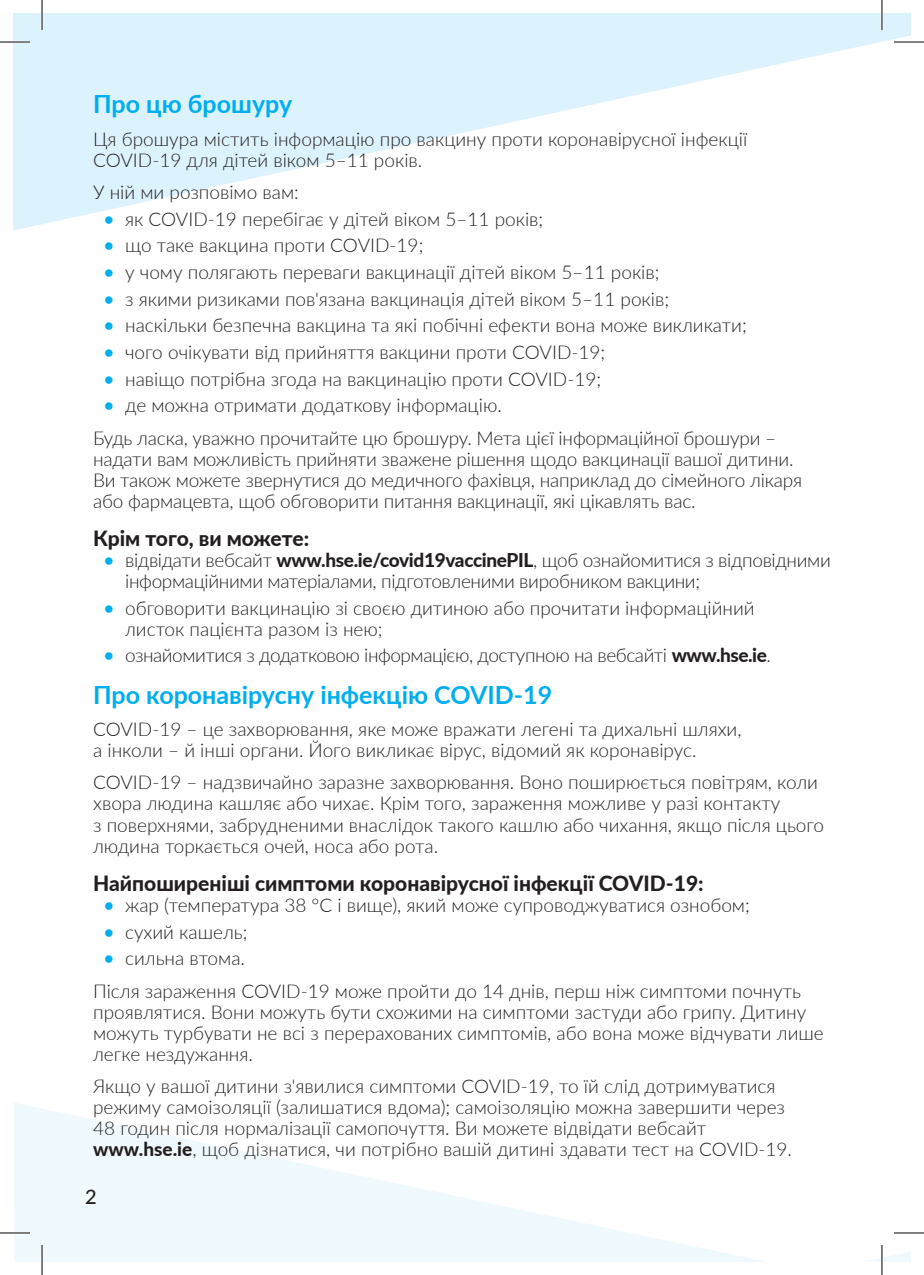
<style>
.page{position:relative;width:924px;height:1275px;background:#fff}
.page>*{position:absolute;margin:0;border:0;box-sizing:border-box;transform-origin:0 0}
.Headline{font:700 25px "Lato";color:#00aeef}
.Sub_head{font:800 21px "Lato";color:#231f20}
.t1{font:500 20px "Lato";color:#231f20}
.Body{font:300 19px/21px "Lato";color:#231f20}
.Body-2{font:300 19px/21px "Lato";letter-spacing:-.02em;color:#231f20}
.Body-3{font:300 19px "Lato";letter-spacing:-.025em;color:#231f20}
.s1{font-weight:400;font-size:20px;color:#00aeef}
.s2{font-weight:800}
</style>
<div class="page">
<svg style="left:14px;top:14px;width:895px;height:216px;fill:#dcf2fc"></svg>
<svg style="left:869px;top:1245px;width:40px;height:16px"></svg>
<svg style="left:14px;top:1103px;width:746px;height:158px;fill:#f2fafe"></svg>
<hr style="left:0;top:41px;width:30px;height:2px;background:#fff">
<hr style="left:893px;top:41px;width:30px;height:2px;background:#fff">
<hr style="left:0;top:1231px;width:30px;height:3px;background:#fff">
<hr style="left:41px;top:0;width:2px;height:30px;background:#fff">
<hr style="left:41px;top:1245px;width:2px;height:30px;background:#fff">
<hr style="left:880px;top:0;width:2px;height:30px;background:#fff">
<hr style="left:880px;top:1245px;width:2px;height:30px;background:#fff">
<hr style="left:0;top:42px;width:30px;height:1px;background:#000">
<hr style="left:893px;top:42px;width:30px;height:1px;background:#000">
<hr style="left:0;top:1232px;width:30px;height:1px;background:#000">
<hr style="left:893px;top:1232px;width:30px;height:1px;background:#000">
<hr style="left:42px;top:0;width:1px;height:30px;background:#000">
<hr style="left:42px;top:1245px;width:1px;height:30px;background:#000">
<hr style="left:881px;top:0;width:1px;height:30px;background:#000">
<hr style="left:881px;top:1245px;width:1px;height:30px;background:#000">
<p class="Headline" style="left:93px;top:86px;width:200px">Про цю брошуру</p>
<p class="Body" style="left:93px;top:127px;width:655px">Ця брошура містить інформацію про вакцину проти коронавірусної інфекції<br>COVID-19 для дітей віком 5–11 років.</p>
<p class="Body" style="left:93px;top:181px;width:207px">У ній ми розповімо вам:</p>
<p class="Body" style="left:103px;top:207px;width:441px"><span class="s1">•</span> як COVID-19 перебігає у дітей віком 5–11 років;</p>
<p class="Body" style="left:103px;top:234px;width:321px"><span class="s1">•</span> що таке вакцина проти COVID-19;</p>
<p class="Body" style="left:103px;top:261px;width:557px"><span class="s1">•</span> у чому полягають переваги вакцинації дітей віком 5–11 років;</p>
<p class="Body" style="left:103px;top:287px;width:567px"><span class="s1">•</span> з якими ризиками пов'язана вакцинація дітей віком 5–11 років;</p>
<p class="Body" style="left:103px;top:314px;width:645px"><span class="s1">•</span> наскільки безпечна вакцина та які побічні ефекти вона може викликати;</p>
<p class="Body" style="left:103px;top:341px;width:503px"><span class="s1">•</span> чого очікувати від прийняття вакцини проти COVID-19;</p>
<p class="Body" style="left:103px;top:367px;width:499px"><span class="s1">•</span> навіщо потрібна згода на вакцинацію проти COVID-19;</p>
<p class="Body" style="left:103px;top:394px;width:400px"><span class="s1">•</span> де можна отримати додаткову інформацію.</p>
<p class="Body" style="left:93px;top:427px;width:710px">Будь ласка, уважно прочитайте цю брошуру. Мета цієї інформаційної брошури – надати вам можливість прийняти зважене рішення щодо вакцинації вашої дитини.<br>Ви також можете звернутися до медичного фахівця, наприклад до сімейного лікаря або фармацевта, щоб обговорити питання вакцинації, які цікавлять вас.</p>
<p class="Sub_head" style="left:93px;top:523px;width:217px">Крім того, ви можете:</p>
<p class="Body-2" style="left:125px;top:549px;width:706px;text-indent:-22px"><span class="s1">•</span> відвідати вебсайт <span class="s2">www.hse.ie/covid19vaccinePIL</span>, щоб ознайомитися з відповідними інформаційними матеріалами, підготовленими виробником вакцини;</p>
<p class="Body" style="left:125px;top:597px;width:630px;text-indent:-22px"><span class="s1">•</span> обговорити вакцинацію зі своєю дитиною або прочитати інформаційний листок пацієнта разом із нею;</p>
<p class="Body-3" style="left:103px;top:642px;width:669px"><span class="s1">•</span> ознайомитися з додатковою інформацією, доступною на вебсайті <span class="s2">www.hse.ie</span>.</p>
<p class="Headline" style="left:93px;top:676px;width:460px">Про коронавірусну інфекцію COVID-19</p>
<p class="Body" style="left:93px;top:718px;width:649px">COVID-19 – це захворювання, яке може вражати легені та дихальні шляхи, а інколи – й інші органи. Його викликає вірус, відомий як коронавірус.</p>
<p class="Body" style="left:93px;top:771px;width:732px">COVID-19 – надзвичайно заразне захворювання. Воно поширюється повітрям, коли хвора людина кашляє або чихає. Крім того, зараження можливе у разі контакту<br>з поверхнями, забрудненими внаслідок такого кашлю або чихання, якщо після цього людина торкається очей, носа або рота.</p>
<p class="Sub_head" style="left:93px;top:867px;width:611px">Найпоширеніші симптоми коронавірусної інфекції COVID-19:</p>
<p class="Body" style="left:103px;top:894px;width:648px"><span class="s1">•</span> жар (температура 38 °C і вище), який може супроводжуватися ознобом;</p>
<p class="Body" style="left:103px;top:920px;width:146px"><span class="s1">•</span> сухий кашель;</p>
<p class="Body" style="left:103px;top:947px;width:143px"><span class="s1">•</span> сильна втома.</p>
<p class="Body" style="left:93px;top:979px;width:731px">Після зараження COVID-19 може пройти до 14 днів, перш ніж симптоми почнуть проявлятися. Вони можуть бути схожими на симптоми застуди або грипу. Дитину можуть турбувати не всі з перерахованих симптомів, або вона може відчувати лише легке нездужання.</p>
<p class="Body" style="left:93px;top:1075px;width:700px">Якщо у вашої дитини з'явилися симптоми COVID-19, то їй слід дотримуватися режиму самоізоляції (залишатися вдома); самоізоляцію можна завершити через 48 годин після нормалізації самопочуття. Ви можете відвідати вебсайт <span class="s2">www.hse.ie</span>, щоб дізнатися, чи потрібно вашій дитині здавати тест на COVID-19.</p>
<p class="t1" style="left:85px;top:1182px;width:13px">2</p>
</div>
